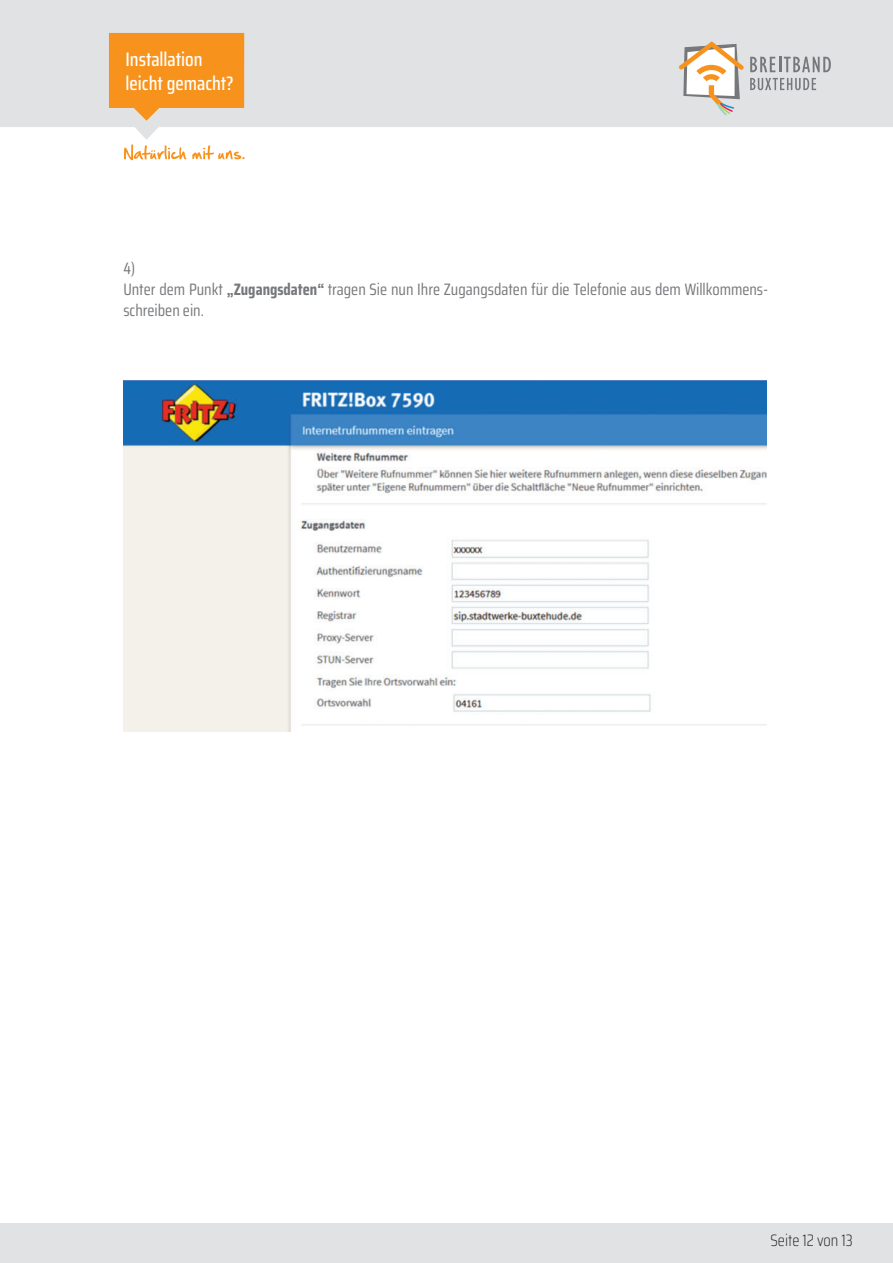
<style>
.page{position:relative;width:893px;height:1263px;background:#fff}
.page>*{position:absolute;margin:0;border:0;box-sizing:border-box;transform-origin:0 0}
.t1{font:500 19.8px/21.9px "Saira Condensed";color:#fff}
.t2{font:500 19.5px/24px "Saira Condensed";color:#fff}
.t3{font:16.5px/21px "Saira Condensed";color:#76787b}
.t4{font:200 16.5px "Saira Condensed";color:#231f20}
.s1{font-weight:700}
</style>
<div class="page">
<svg style="left:0;top:0;width:892px;height:140px;background:#e4e4e6"></svg>
<svg style="left:750px;top:57px;width:80px;height:15px"></svg>
<svg style="left:750px;top:78px;width:66px;height:12px"></svg>
<svg style="left:678px;top:41px;width:66px;height:74px"></svg>
<svg style="left:124px;top:144px;width:62px;height:16px"></svg>
<svg style="left:192px;top:145px;width:52px;height:15px"></svg>
<div style="left:0;top:1223px;width:892px;height:40px;background:#e1e2e4"></div>
<svg style="left:109px;top:33px;width:135px;height:88px;background:#f49d37"></svg>
<img style="left:123px;top:380px;width:643px;height:352px">
<p class="t2" style="left:125px;top:47px;width:110px">Installation leicht gemacht?</p>
<p class="t1" style="left:124px;top:49px;width:80px">Immer gut informiert?</p>
<p class="t3" style="left:123px;top:259px;width:646px">4)<br>Unter dem Punkt <span class="s1">„Zugangsdaten“</span> tragen Sie nun Ihre Zugangsdaten für die Telefonie aus dem Willkommens&shy;schreiben ein.</p>
<p class="t4" style="left:770px;top:1230px;width:84px">Seite 12 von 13</p>
</div>
